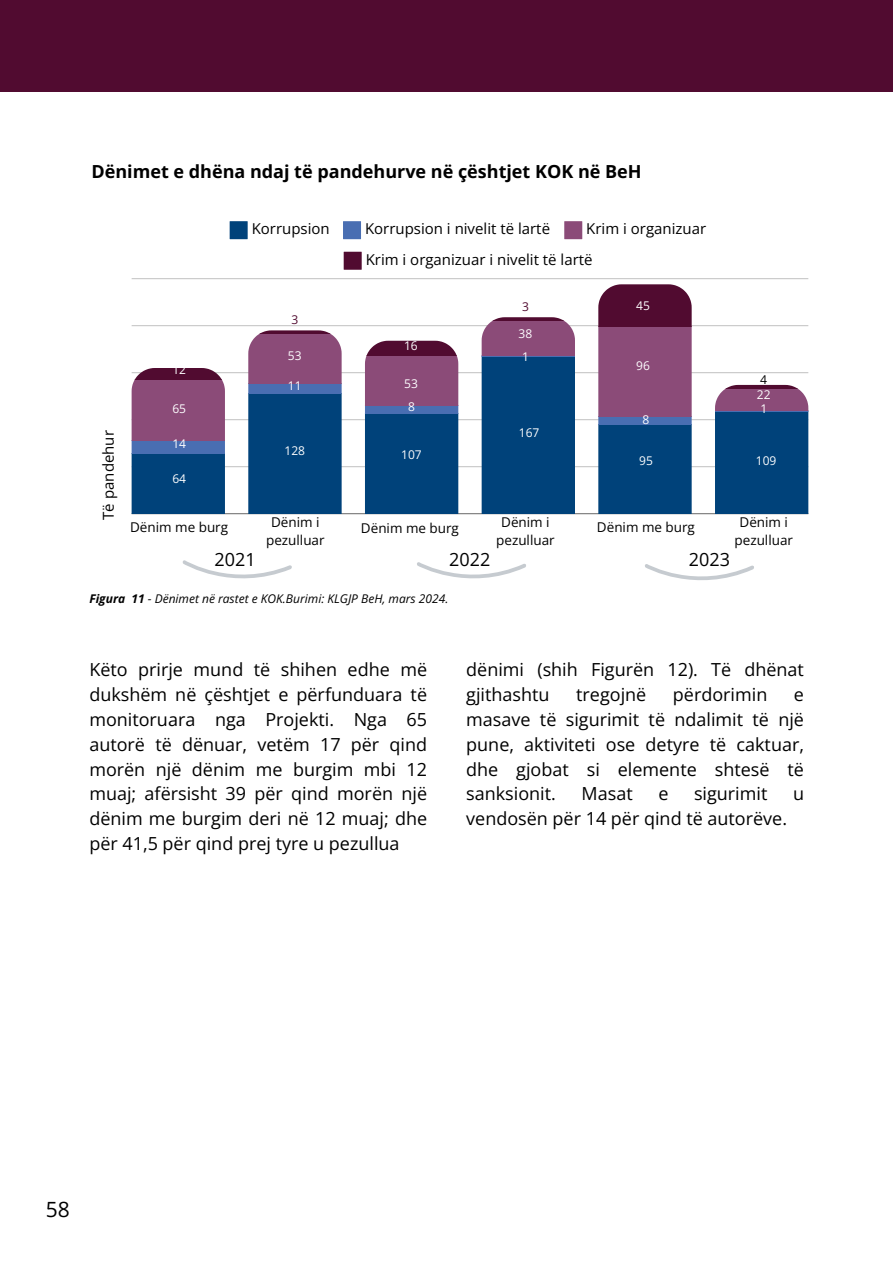
<style>
.page{position:relative;width:893px;height:1264px;background:#fff}
.page>*{position:absolute;margin:0;border:0;box-sizing:border-box;transform-origin:0 0}
.t1{font:21px "Open Sans";color:#000}
.t2{font:18px/24.8px "Open Sans";color:#000;text-align:justify}
.t3{font:700 18px "Open Sans";color:#000}
.t4{font:15px/30.6px "Open Sans";color:#000}
.t5{font:13.5px/18px "Open Sans";color:#000;text-align:center}
.t6{font:12.15px "Open Sans";color:#000}
.t7{font:italic 12px "Open Sans";color:#000}
.t8{font:12px "Open Sans";color:#fefeff}
.t9{font:12px "Open Sans";color:#510b30}
.s1{font-weight:700}
</style>
<div class="page">
<div style="left:0;top:0;width:892px;height:91px;background:#510b30"></div>
<svg style="left:230px;top:221px;width:18px;height:18px"></svg>
<svg style="left:343px;top:221px;width:18px;height:18px"></svg>
<svg style="left:564px;top:221px;width:18px;height:18px"></svg>
<svg style="left:343px;top:252px;width:18px;height:18px"></svg>
<hr style="left:132px;top:513px;width:676px;height:1px;background:#000;opacity:.6">
<hr style="left:132px;top:466px;width:676px;height:1px;background:#cdcdcd">
<hr style="left:132px;top:419px;width:676px;height:1px;background:#cdcdcd">
<hr style="left:132px;top:372px;width:676px;height:1px;background:#ccc">
<hr style="left:132px;top:325px;width:676px;height:1px;background:#ccc">
<hr style="left:132px;top:278px;width:676px;height:1px;background:#ccc">
<svg style="left:132px;top:368px;width:93px;height:145px;background:#4a497b"></svg>
<svg style="left:248px;top:330px;width:93px;height:183px;background:#2e497d"></svg>
<svg style="left:365px;top:341px;width:93px;height:172px;background:#354578"></svg>
<svg style="left:481px;top:317px;width:94px;height:196px;background:#1f487c"></svg>
<svg style="left:598px;top:284px;width:93px;height:229px;background:#4b4070"></svg>
<svg style="left:715px;top:385px;width:93px;height:128px;background:#1d467b"></svg>
<svg style="left:182px;top:560px;width:110px;height:19px"></svg>
<svg style="left:417px;top:562px;width:109px;height:17px"></svg>
<svg style="left:645px;top:564px;width:109px;height:16px"></svg>
<h1 class="t3" style="left:91px;top:159px;width:551px">Dënimet e dhëna ndaj të pandehurve në çështjet KOK në BeH</h1>
<p class="t4" style="left:252px;top:213px;width:79px">Korrupsion</p>
<p class="t4" style="left:365px;top:213px;width:186px">Korrupsion i nivelit të lartë</p>
<p class="t4" style="left:366px;top:213px;width:342px;text-indent:220px">Krim i organizuar<br>Krim i organizuar i nivelit të lartë</p>
<h2 class="t4" style="left:93px;top:520px;width:91px;rotate:-90deg">Të pandehur</h2>
<p class="t8" style="left:172px;top:361px;width:15px">12</p>
<p class="t8" style="left:172px;top:400px;width:15px">65</p>
<p class="t8" style="left:172px;top:435px;width:15px">14</p>
<p class="t9" style="left:291px;top:311px;width:8px">3</p>
<p class="t8" style="left:288px;top:347px;width:15px">53</p>
<p class="t8" style="left:288px;top:377px;width:15px">11</p>
<p class="t8" style="left:284px;top:442px;width:22px">128</p>
<p class="t8" style="left:404px;top:337px;width:15px">16</p>
<p class="t8" style="left:404px;top:375px;width:15px">53</p>
<p class="t8" style="left:408px;top:398px;width:8px">8</p>
<p class="t8" style="left:401px;top:446px;width:22px">107</p>
<p class="t9" style="left:522px;top:298px;width:8px">3</p>
<p class="t8" style="left:518px;top:325px;width:15px">38</p>
<p class="t8" style="left:522px;top:348px;width:8px">1</p>
<p class="t8" style="left:519px;top:424px;width:22px">167</p>
<h3 class="t8" style="left:636px;top:297px;width:15px">45</h3>
<h3 class="t8" style="left:636px;top:357px;width:15px">96</h3>
<p class="t8" style="left:642px;top:411px;width:8px">8</p>
<p class="t8" style="left:639px;top:452px;width:15px">95</p>
<p class="t6" style="left:760px;top:371px;width:8px">4</p>
<p class="t8" style="left:756px;top:386px;width:15px">22</p>
<h3 class="t8" style="left:760px;top:400px;width:8px">1</h3>
<h3 class="t8" style="left:755px;top:452px;width:22px">109</h3>
<p class="t8" style="left:172px;top:470px;width:15px">64</p>
<p class="t5" style="left:130px;top:517px;width:99px">Dënim me burg</p>
<p class="t5" style="left:266px;top:513px;width:60px">Dënim i pezulluar</p>
<p class="t5" style="left:496px;top:513px;width:60px">Dënim i pezulluar</p>
<p class="t5" style="left:734px;top:513px;width:60px">Dënim i pezulluar</p>
<p class="t5" style="left:361px;top:518px;width:99px">Dënim me burg</p>
<p class="t5" style="left:597px;top:517px;width:99px">Dënim me burg</p>
<h3 class="t2" style="left:214px;top:547px;width:43px">2021</h3>
<h2 class="t2" style="left:449px;top:547px;width:43px">2022</h2>
<h3 class="t2" style="left:688px;top:547px;width:43px">2023</h3>
<h3 class="t7" style="left:89px;top:590px;width:360px"><span class="s1">Figura 11</span> - Dënimet në rastet e KOK.Burimi: KLGJP BeH, mars 2024.</h3>
<h2 class="t2" style="left:89px;top:657px;width:339px">Këto prirje mund të shihen edhe më dukshëm në çështjet e përfunduara të monitoruara nga Projekti. Nga 65 autorë të dënuar, vetëm 17 për qind morën një dënim me burgim mbi 12 muaj; afërsisht 39 për qind morën një dënim me burgim deri në 12 muaj; dhe për 41,5 për qind prej tyre u pezullua</h2>
<p class="t2" style="left:466px;top:657px;width:339px">dënimi (shih Figurën 12). Të dhënat gjithashtu</p>
<p class="t2" style="left:576px;top:682px;width:72px">tregojnë</p>
<p class="t2" style="left:673px;top:682px;width:96px">përdorimin</p>
<p class="t2" style="left:466px;top:682px;width:339px;text-indent:328px">e masave të sigurimit të ndalimit të një pune, aktiviteti ose detyre të caktuar, dhe gjobat si elemente shtesë të sanksionit.</p>
<p class="t2" style="left:581px;top:781px;width:53px">Masat</p>
<p class="t2" style="left:658px;top:781px;width:12px">e</p>
<p class="t2" style="left:694px;top:781px;width:75px">sigurimit</p>
<p class="t2" style="left:793px;top:781px;width:13px">u</p>
<p class="t2" style="left:466px;top:805px;width:322px">vendosën për 14 për qind të autorëve.</p>
<p class="t1" style="left:46px;top:1194px;width:25px">58</p>
</div>
